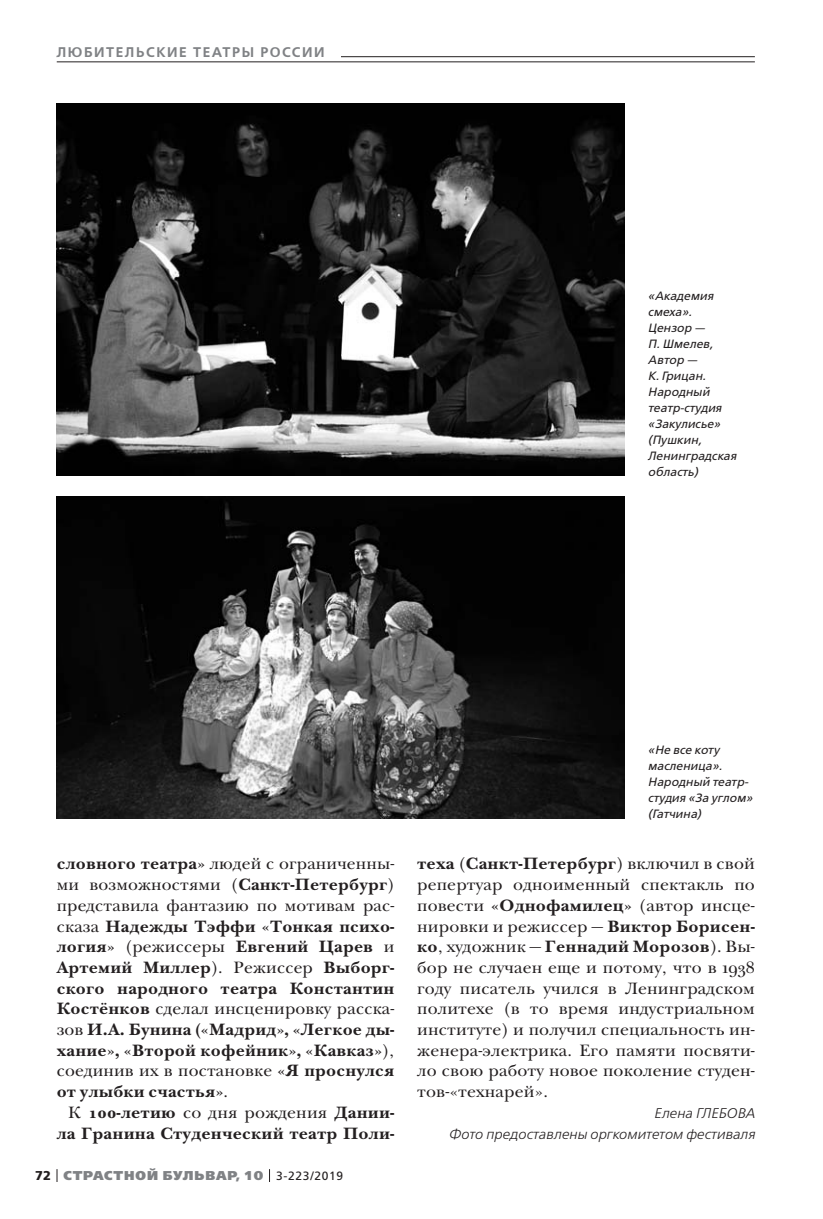
<style>
.page{position:relative;width:823px;height:1219px;background:#fff}
.page>*{position:absolute;margin:0;border:0;box-sizing:border-box;transform-origin:0 0}
.t1{font:700 17px/20.6px "New Baskerville ITC";letter-spacing:.01em;color:#231f20;text-align:justify}
.t2{font:17px/20.6px "New Baskerville ITC";letter-spacing:.01em;color:#231f20;text-align:justify}
.t3{font:italic 300 14px/20.8px "Free Set";letter-spacing:.01em;color:#231f20;text-align:right}
.t4{font:600 14px "Free Set";letter-spacing:.11em;color:#808285}
.t5{font:800 12.8px "Free Set";letter-spacing:.07em;color:#808285}
.t6{font:italic 12px/16px "Free Set";letter-spacing:.005em;color:#231f20}
.s1{font-weight:400}
.s2{font-weight:700;color:#231f20}
.s3{font-weight:400;font-size:12px;color:#231f20}
.s4{font-weight:700}
</style>
<div class="page">
<svg style="left:57px;top:1169px;width:1px;height:13px"></svg>
<svg style="left:269px;top:1169px;width:1px;height:13px"></svg>
<hr style="left:57px;top:56px;width:697px;height:1px;background:#231f20">
<div style="left:57px;top:41px;width:283px;height:21px;background:#fff"></div>
<hr style="left:57px;top:62px;width:697px;height:1px;background:#231f20">
<img style="left:57px;top:103px;width:567px;height:373px">
<img style="left:57px;top:497px;width:567px;height:321px">
<p class="t4" style="left:57px;top:45px;width:269px">ЛЮБИТЕЛЬСКИЕ ТЕАТРЫ РОССИИ</p>
<p class="t6" style="left:647px;top:289px;width:90px">«Академия смеха».<br>Цензор —<br>П. Шмелев,<br>Автор —<br>К. Грицан.<br>Народный театр-студия «Закулисье» (Пушкин,<br>Ленинградская область)</p>
<p class="t1" style="left:57px;top:855px;width:339px">словного театра» <span class="s1">людей с ограниченны&shy;ми возможностями (</span>Санкт-Петербург<span class="s1">) представила фантазию по мотивам рас&shy;сказа</span> Надежды Тэффи «Тонкая психо&shy;логия» <span class="s1">(режиссеры</span> Евгений Царев <span class="s1">и </span>Артемий Миллер<span class="s1">). Режиссер</span> Выборг&shy;ского народного театра Константин Костёнков <span class="s1">сделал инсценировку расска&shy;зов</span> И.А. Бунина («Мадрид», «Легкое ды&shy;хание», «Второй кофейник», «Кавказ»<span class="s1">), соединив их в постановке</span> «Я проснулся от улыбки счастья»<span class="s1">.</span></p>
<p class="t1" style="left:57px;top:1104px;width:339px;text-align:right"><span class="s1">К</span> 100-летию <span class="s1">со дня рождения</span> Дании&shy;ла Гранина Студенческий театр Поли-</p>
<p class="t5" style="left:35px;top:1169px;width:309px"><span class="s2">72</span> СТРАСТНОЙ БУЛЬВАР, 10 <span class="s3">3-223/2019</span></p>
<p class="t6" style="left:647px;top:742px;width:106px">«Не все коту масленица».<br>Народный театр&shy;студия «За углом» (Гатчина)</p>
<p class="t2" style="left:417px;top:855px;width:339px"><span class="s4">теха</span> (<span class="s4">Санкт-Петербург</span>) включил в свой репертуар одноименный спектакль по повести <span class="s4">«Однофамилец»</span> (автор инсце&shy;нировки и режиссер — <span class="s4">Виктор Борисен&shy;ко</span>, художник — <span class="s4">Геннадий Морозов</span>). Вы&shy;бор не случаен еще и потому, что в 1938 году писатель учился в Ленинградском политехе (в то время индустриальном институте) и получил специальность ин&shy;женера-электрика. Его памяти посвяти&shy;ло свою работу новое поколение студен&shy;тов-«технарей».</p>
<p class="t3" style="left:448px;top:1103px;width:308px">Елена ГЛЕБОВА<br>Фото предоставлены оргкомитетом фестиваля</p>
</div>
